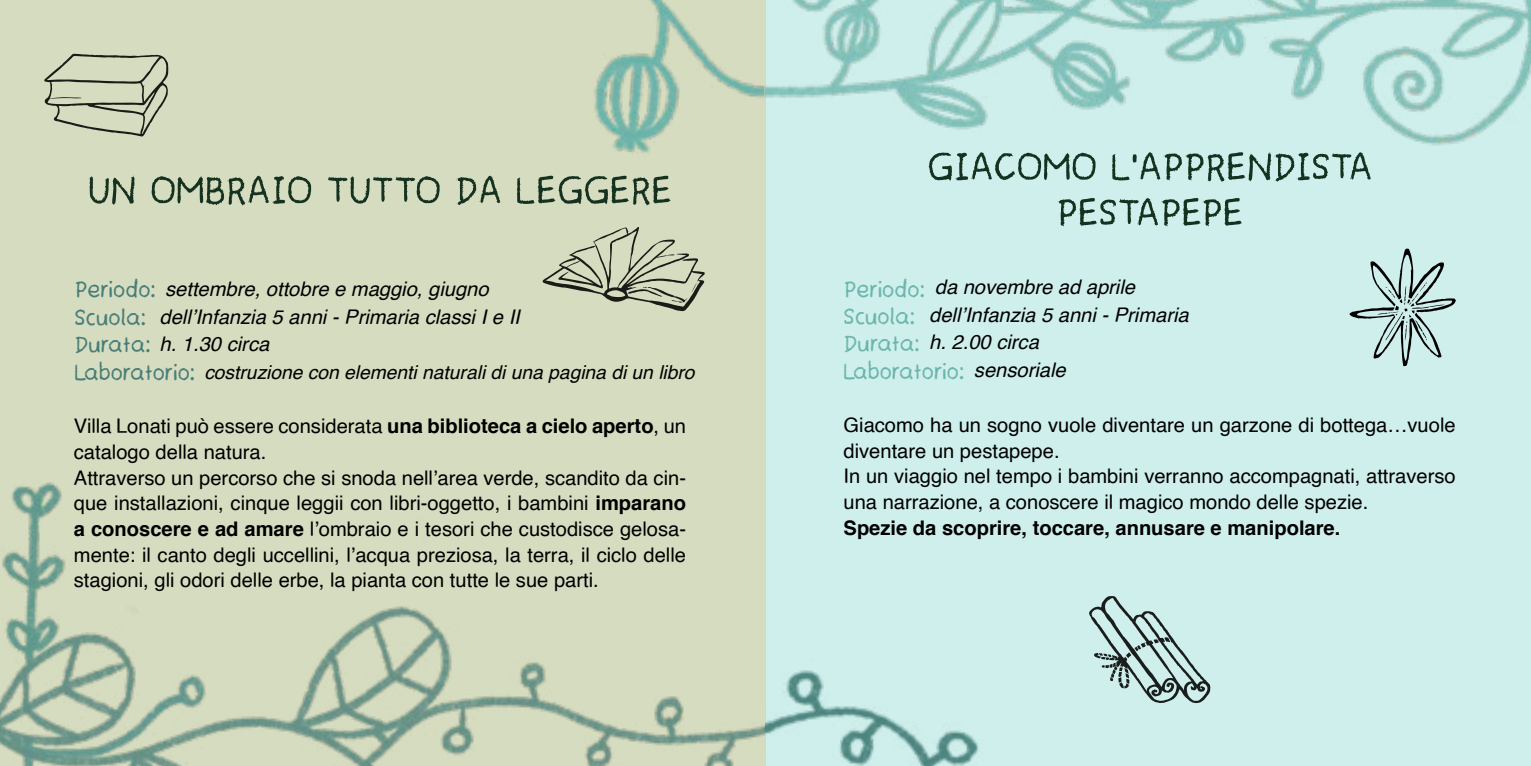
<style>
.page{position:relative;width:1531px;height:766px;background:#fff}
.page>*{position:absolute;margin:0;border:0;box-sizing:border-box;transform-origin:0 0}
.t1{font:55px/45.8px "Teachers Student";color:#15311f;text-align:center}
.t2{font:33px/27.4px "Teachers Student";color:#487d79}
.t3{font:33px/27.4px "Teachers Student";color:#6bb5ac}
.t4{font:20.2px/25.6px "Helvetica";color:#000}
.t5{font:italic 20.2px/27.4px "Helvetica";color:#000}
.t6{font:700 20.2px "Helvetica";color:#000}
.t7{font:italic 19.2px "Helvetica";color:#000}
.s1{font-weight:700}
</style>
<div class="page">
<div style="left:0;top:0;width:765px;height:765px;background:#d6dcbf"></div>
<img style="left:594px;top:0;width:170px;height:153px">
<img style="left:0;top:482px;width:764px;height:283px">
<svg style="left:44px;top:54px;width:124px;height:82px"></svg>
<svg style="left:542px;top:227px;width:163px;height:84px"></svg>
<div style="left:766px;top:0;width:765px;height:765px;background:#ceefeb"></div>
<img style="left:766px;top:0;width:765px;height:146px">
<img style="left:766px;top:670px;width:213px;height:95px">
<svg style="left:1089px;top:596px;width:121px;height:107px"></svg>
<svg style="left:1349px;top:248px;width:107px;height:118px"></svg>
<h1 class="t1" style="left:88px;top:171px;width:585px">UN OMBRAIO TUTTO DA LEGGERE</h1>
<h2 class="t2" style="left:74px;top:278px;width:122px">Periodo:<br>Scuola:<br>Durata:<br>Laboratorio:</h2>
<p class="t5" style="left:160px;top:276px;width:362px">settembre, ottobre e maggio, giugno dell’Infanzia 5 anni - Primaria classi I e II h. 1.30 circa</p>
<p class="t7" style="left:204px;top:357px;width:492px">costruzione con elementi naturali di una pagina di un libro</p>
<p class="t4" style="left:74px;top:414px;width:614px">Villa Lonati può essere considerata <span class="s1">una biblioteca a cielo aperto</span>, un catalogo della natura.<br>Attraverso un percorso che si snoda nell’area verde, scandito da cin&shy;que installazioni, cinque leggii con libri-oggetto, i bambini <span class="s1">imparano a conoscere e ad amare</span> l’ombraio e i tesori che custodisce gelosa&shy;mente: il canto degli uccellini, l’acqua preziosa, la terra, il ciclo delle stagioni, gli odori delle erbe, la pianta con tutte le sue parti.</p>
<h1 class="t1" style="left:927px;top:147px;width:447px">GIACOMO L'APPRENDISTA<br>PESTAPEPE</h1>
<h2 class="t3" style="left:843px;top:277px;width:122px">Periodo:<br>Scuola:<br>Durata:<br>Laboratorio:</h2>
<p class="t5" style="left:935px;top:274px;width:202px">da novembre ad aprile</p>
<p class="t5" style="left:929px;top:301px;width:261px">dell’Infanzia 5 anni - Primaria</p>
<p class="t5" style="left:929px;top:329px;width:111px">h. 2.00 circa</p>
<p class="t5" style="left:974px;top:356px;width:93px">sensoriale</p>
<p class="t4" style="left:843px;top:412px;width:614px">Giacomo ha un sogno vuole diventare un garzone di bottega…vuole diventare un pestapepe.<br>In un viaggio nel tempo i bambini verranno accompagnati, attraverso una narrazione, a conoscere il magico mondo delle spezie.</p>
<p class="t6" style="left:843px;top:511px;width:498px">Spezie da scoprire, toccare, annusare e manipolare.</p>
</div>
